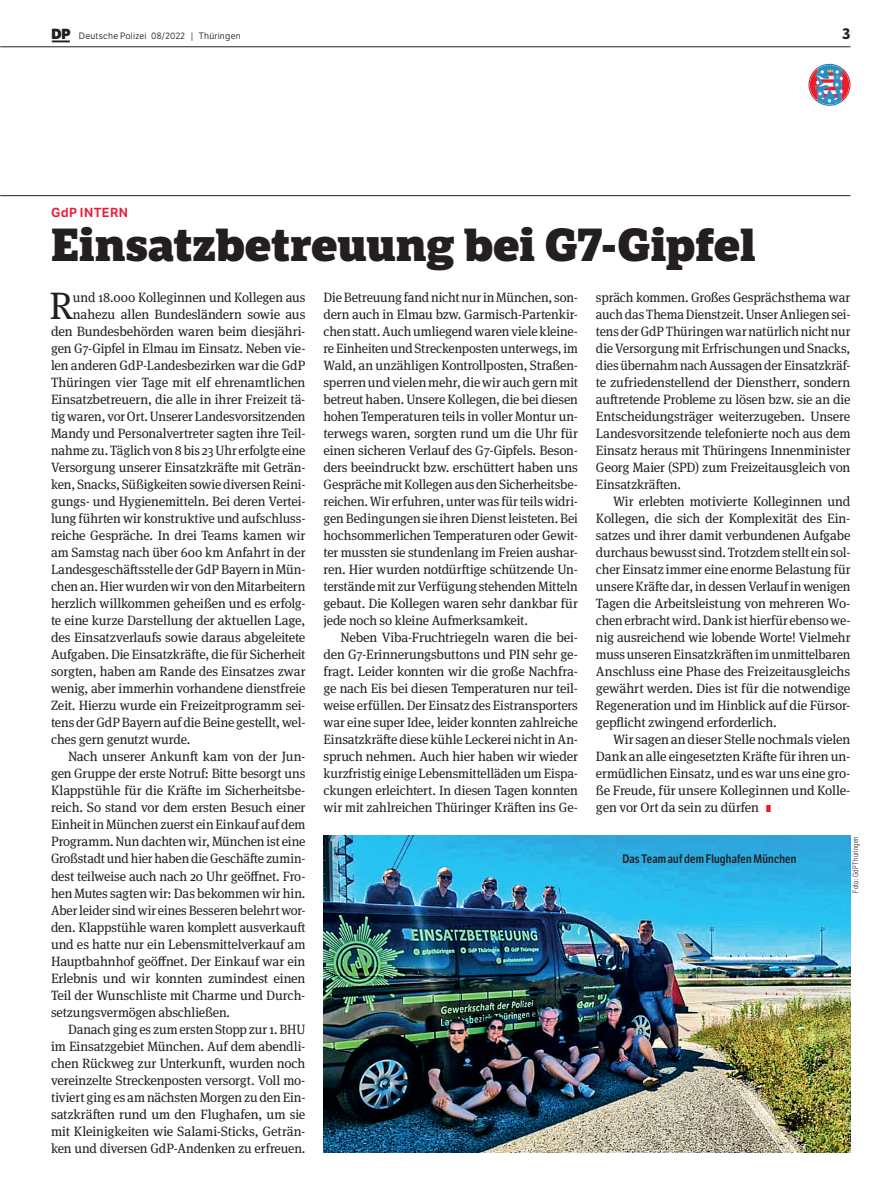
<style>
.page{position:relative;width:893px;height:1191px;background:#fff}
.page>*{position:absolute;margin:0;border:0;box-sizing:border-box;transform-origin:0 0}
.t1{font:800 45px "LFT Etica Sheriff";letter-spacing:-.01em;color:#231f20}
.t2{font:38.25px "Meta Serif Pro";color:#231f20}
.t3{font:700 15px "LFT Etica";color:#231f20}
.t4{font:13.5px/17px "Meta Serif Pro";letter-spacing:-.01em;color:#231f20;text-align:justify}
.t5{font:13.5px "Meta Serif Pro";letter-spacing:-.01em;color:#231f20;scale:.96 1}
.t6{font:12.75px "LFT Etica SB";letter-spacing:.035em;color:#ed1a33}
.t7{font:600 12px "LFT Etica Condensed";letter-spacing:.015em;color:#231f20}
.t8{font:9px "LFT Etica Bk";letter-spacing:.025em;color:#231f20}
.t9{font:300 7.5px "LFT Etica Condensed";letter-spacing:.025em;color:#231f20}
.s1{font-family:"LFT Etica XB";font-size:14.25px}
.s2{font-size:9.3px}
.s3{font-family:"LFT Etica XB";font-size:9.75px;color:#ed1a33}
</style>
<div class="page">
<hr style="left:0;top:195px;width:850px;height:1px;background:#231f20">
<hr style="left:0;top:47px;width:850px;height:1px;background:#231f20">
<svg style="left:52px;top:40px;width:18px;height:2px"></svg>
<svg style="left:808px;top:64px;width:42px;height:42px"></svg>
<img style="left:323px;top:836px;width:527px;height:316px">
<p class="t8" style="left:52px;top:31px;width:191px"><span class="s1">DP</span> Deutsche Polizei 08/2022 <span class="s2">|</span> Thüringen</p>
<p class="t3" style="left:842px;top:25px;width:10px">3</p>
<p class="t6" style="left:51px;top:205px;width:79px">GdP INTERN</p>
<h1 class="t1" style="left:51px;top:217px;width:706px">Einsatzbetreuung bei G7-Gipfel</h1>
<h2 class="t2" style="left:50px;top:278px;width:25px">R</h2>
<p class="t4" style="left:73px;top:288px;width:234px">und 18.000 Kolleginnen und Kollegen aus</p>
<p class="t4" style="left:323px;top:288px;width:256px">Die Betreuung fand nicht nur in München, son&shy;dern auch in Elmau bzw. Garmisch-Partenkir&shy;chen statt. Auch umliegend waren viele kleine&shy;re Einheiten und Streckenposten unterwegs, im Wald, an unzähligen Kontrollposten, Straßen&shy;sperren und vielen mehr, die wir auch gern mit betreut haben. Unsere Kollegen, die bei diesen hohen Temperaturen teils in voller Montur un&shy;terwegs waren, sorgten rund um die Uhr für einen sicheren Verlauf des G7-Gipfels. Beson&shy;ders beeindruckt bzw. erschüttert haben uns Gespräche mit Kollegen aus den Sicherheitsbe&shy;reichen. Wir erfuhren, unter was für teils widri&shy;gen Bedingungen sie ihren Dienst leisteten. Bei hochsommerlichen Temperaturen oder Gewit&shy;ter mussten sie stundenlang im Freien aushar&shy;ren. Hier wurden notdürftige schützende Un&shy;terstände mit zur Verfügung stehenden Mitteln gebaut. Die Kollegen waren sehr dankbar für jede noch so kleine Aufmerksamkeit.</p>
<p class="t4" style="left:323px;top:628px;width:256px;text-indent:17px">Neben Viba-Fruchtriegeln waren die bei&shy;den G7-Erinnerungsbuttons und PIN sehr ge&shy;fragt. Leider konnten wir die große Nachfra&shy;ge nach Eis bei diesen Temperaturen nur teil&shy;weise erfüllen. Der Einsatz des Eistransporters war eine super Idee, leider konnten zahlreiche Einsatzkräfte diese kühle Leckerei nicht in An&shy;spruch nehmen. Auch hier haben wir wieder kurzfristig einige Lebensmittelläden um Eispa&shy;ckungen erleichtert. In diesen Tagen konnten wir mit zahlreichen Thüringer Kräften ins Ge-</p>
<p class="t4" style="left:596px;top:288px;width:256px">spräch kommen. Großes Gesprächsthema war auch das Thema Dienstzeit. Unser Anliegen sei&shy;tens der GdP Thüringen war natürlich nicht nur die Versorgung mit Erfrischungen und Snacks, dies übernahm nach Aussagen der Einsatzkräf&shy;te zufriedenstellend der Dienstherr, sondern auftretende Probleme zu lösen bzw. sie an die Entscheidungsträger weiterzugeben. Unsere Landesvorsitzende telefonierte noch aus dem Einsatz heraus mit Thüringens Innenminister Georg Maier (SPD) zum Freizeitausgleich von Einsatzkräften.</p>
<p class="t4" style="left:596px;top:492px;width:256px;text-indent:17px">Wir erlebten motivierte Kolleginnen und Kollegen, die sich der Komplexität des Ein&shy;satzes und ihrer damit verbundenen Aufgabe durchaus bewusst sind. Trotzdem stellt ein sol&shy;cher Einsatz immer eine enorme Belastung für unsere Kräfte dar, in dessen Verlauf in wenigen Tagen die Arbeitsleistung von mehreren Wo&shy;chen erbracht wird. Dank ist hierfür ebenso we&shy;nig ausreichend wie lobende Worte! Vielmehr muss unseren Einsatzkräften im unmittelbaren Anschluss eine Phase des Freizeitausgleichs gewährt werden. Dies ist für die notwendige Regeneration und im Hinblick auf die Fürsor&shy;gepflicht zwingend erforderlich.</p>
<p class="t4" style="left:596px;top:730px;width:256px;text-indent:17px">Wir sagen an dieser Stelle nochmals vielen Dank an alle eingesetzten Kräfte für ihren un&shy;ermüdlichen Einsatz, und es war uns eine gro&shy;ße Freude, für unsere Kolleginnen und Kolle&shy;gen vor Ort da sein zu dürfen <span class="s3">I</span></p>
<p class="t7" style="left:622px;top:852px;width:175px">Das Team auf dem Flughafen München</p>
<p class="t4" style="left:73px;top:305px;width:234px">nahezu allen Bundesländern sowie aus</p>
<p class="t4" style="left:51px;top:322px;width:256px">den Bundesbehörden waren beim diesjähri-</p>
<p class="t4" style="left:51px;top:339px;width:256px">gen G7-Gipfel in Elmau im Einsatz. Neben vie-</p>
<p class="t4" style="left:51px;top:356px;width:256px">len anderen GdP-Landesbezirken war die GdP</p>
<p class="t4" style="left:51px;top:373px;width:256px">Thüringen vier Tage mit elf ehrenamtlichen</p>
<p class="t4" style="left:51px;top:390px;width:256px">Einsatzbetreuern, die alle in ihrer Freizeit tä-</p>
<p class="t4" style="left:51px;top:407px;width:256px">tig waren, vor Ort. Unserer Landesvorsitzenden</p>
<p class="t4" style="left:51px;top:424px;width:256px">Mandy und Personalvertreter sagten ihre Teil-</p>
<p class="t5" style="left:51px;top:440px;width:267px">nahme zu. Täglich von 8 bis 23 Uhr erfolgte eine</p>
<p class="t4" style="left:51px;top:458px;width:256px">Versorgung unserer Einsatzkräfte mit Geträn-</p>
<p class="t4" style="left:51px;top:475px;width:256px">ken, Snacks, Süßigkeiten sowie diversen Reini-</p>
<p class="t4" style="left:51px;top:492px;width:256px">gungs- und Hygienemitteln. Bei deren Vertei-</p>
<p class="t4" style="left:51px;top:509px;width:256px">lung führten wir konstruktive und aufschluss-</p>
<p class="t4" style="left:51px;top:526px;width:256px">reiche Gespräche. In drei Teams kamen wir</p>
<p class="t4" style="left:51px;top:543px;width:256px">am Samstag nach über 600 km Anfahrt in der</p>
<p class="t4" style="left:51px;top:560px;width:256px">Landesgeschäftsstelle der GdP Bayern in Mün-</p>
<p class="t4" style="left:51px;top:577px;width:256px">chen an. Hier wurden wir von den Mitarbeitern</p>
<p class="t4" style="left:51px;top:594px;width:256px">herzlich willkommen geheißen und es erfolg-</p>
<p class="t4" style="left:51px;top:611px;width:256px">te eine kurze Darstellung der aktuellen Lage,</p>
<p class="t4" style="left:51px;top:628px;width:256px">des Einsatzverlaufs sowie daraus abgeleitete</p>
<p class="t4" style="left:51px;top:645px;width:256px">Aufgaben. Die Einsatzkräfte, die für Sicherheit</p>
<p class="t4" style="left:51px;top:662px;width:256px">sorgten, haben am Rande des Einsatzes zwar</p>
<p class="t4" style="left:51px;top:679px;width:256px">wenig, aber immerhin vorhandene dienstfreie</p>
<p class="t4" style="left:51px;top:696px;width:256px">Zeit. Hierzu wurde ein Freizeitprogramm sei-</p>
<p class="t4" style="left:51px;top:713px;width:256px">tens der GdP Bayern auf die Beine gestellt, wel-</p>
<p class="t4" style="left:51px;top:730px;width:141px">ches gern genutzt wurde.</p>
<p class="t4" style="left:68px;top:747px;width:239px">Nach unserer Ankunft kam von der Jun-</p>
<p class="t4" style="left:51px;top:764px;width:256px">gen Gruppe der erste Notruf: Bitte besorgt uns</p>
<p class="t4" style="left:51px;top:781px;width:256px">Klappstühle für die Kräfte im Sicherheitsbe-</p>
<p class="t4" style="left:51px;top:798px;width:256px">reich. So stand vor dem ersten Besuch einer</p>
<p class="t4" style="left:51px;top:815px;width:256px">Einheit in München zuerst ein Einkauf auf dem</p>
<p class="t4" style="left:51px;top:832px;width:256px">Programm. Nun dachten wir, München ist eine</p>
<p class="t4" style="left:51px;top:849px;width:256px">Großstadt und hier haben die Geschäfte zumin-</p>
<p class="t4" style="left:51px;top:866px;width:256px">dest teilweise auch nach 20 Uhr geöffnet. Fro-</p>
<p class="t4" style="left:51px;top:883px;width:256px">hen Mutes sagten wir: Das bekommen wir hin.</p>
<p class="t5" style="left:51px;top:900px;width:267px">Aber leider sind wir eines Besseren belehrt wor-</p>
<p class="t4" style="left:51px;top:917px;width:256px">den. Klappstühle waren komplett ausverkauft</p>
<p class="t4" style="left:51px;top:934px;width:256px">und es hatte nur ein Lebensmittelverkauf am</p>
<p class="t4" style="left:51px;top:951px;width:256px">Hauptbahnhof geöffnet. Der Einkauf war ein</p>
<p class="t4" style="left:51px;top:968px;width:256px">Erlebnis und wir konnten zumindest einen</p>
<p class="t4" style="left:51px;top:985px;width:256px">Teil der Wunschliste mit Charme und Durch-</p>
<p class="t4" style="left:51px;top:1002px;width:181px">setzungsvermögen abschließen.</p>
<p class="t4" style="left:68px;top:1019px;width:239px">Danach ging es zum ersten Stopp zur 1. BHU</p>
<p class="t4" style="left:51px;top:1036px;width:256px">im Einsatzgebiet München. Auf dem abendli-</p>
<p class="t4" style="left:51px;top:1053px;width:256px">chen Rückweg zur Unterkunft, wurden noch</p>
<p class="t4" style="left:51px;top:1070px;width:256px">vereinzelte Streckenposten versorgt. Voll mo-</p>
<p class="t4" style="left:51px;top:1087px;width:256px">tiviert ging es am nächsten Morgen zu den Ein-</p>
<p class="t4" style="left:51px;top:1104px;width:256px">satzkräften rund um den Flughafen, um sie</p>
<p class="t4" style="left:51px;top:1121px;width:256px">mit Kleinigkeiten wie Salami-Sticks, Geträn-</p>
<p class="t4" style="left:51px;top:1138px;width:256px">ken und diversen GdP-Andenken zu erfreuen.</p>
<p class="t9" style="left:851px;top:892px;width:57px;rotate:-90deg">Foto: GdP Thüringen</p>
</div>
